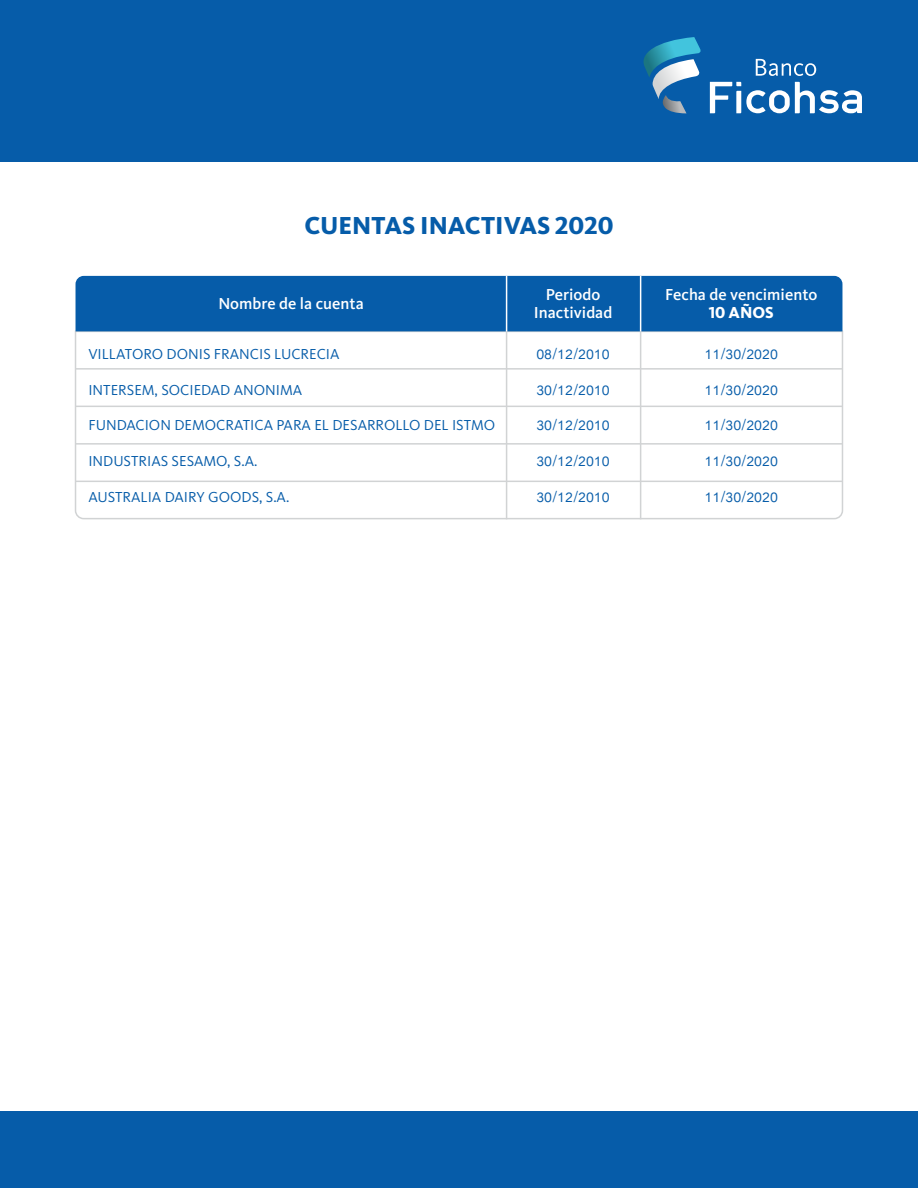
<style>
.page{position:relative;width:918px;height:1188px;background:#fff}
.page>*{position:absolute;margin:0;border:0;box-sizing:border-box;transform-origin:0 0}
.t1{font:800 25.5px "Kievit OT";color:#065ca9}
.t2{font:300 18px/35.7px "Arial Hebrew";color:#065ca9;text-align:justify}
.t3{font:500 16.5px/18px "Kievit OT";color:#fff;text-align:center}
.t4{font:800 16.5px "Kievit OT";color:#fff}
.t5{font:15px "Kievit OT";color:#065ca9}
</style>
<div class="page">
<div style="left:0;top:0;width:918px;height:161px;background:#065ca9"></div>
<div style="left:0;top:1112px;width:918px;height:76px;background:#065ca9"></div>
<svg style="left:643px;top:37px;width:58px;height:76px"></svg>
<svg style="left:710px;top:82px;width:152px;height:31px"></svg>
<svg style="left:756px;top:59px;width:60px;height:17px"></svg>
<svg style="left:74px;top:330px;width:770px;height:190px"></svg>
<div style="left:76px;top:276px;width:766px;height:55px;background:#065ca9"></div>
<hr style="left:76px;top:368px;width:766px;height:2px;background:#d1d3d4">
<hr style="left:76px;top:406px;width:766px;height:1px;background:#d1d3d4">
<hr style="left:76px;top:443px;width:766px;height:2px;background:#d1d3d4">
<hr style="left:76px;top:481px;width:766px;height:1px;background:#d1d3d4">
<hr style="left:506px;top:331px;width:1px;height:188px;background:#d1d3d4">
<hr style="left:640px;top:331px;width:1px;height:188px;background:#d1d3d4">
<hr style="left:506px;top:276px;width:1px;height:55px;background:#fff">
<hr style="left:640px;top:276px;width:1px;height:55px;background:#fff">
<h1 class="t1" style="left:304px;top:210px;width:311px">CUENTAS INACTIVAS 2020</h1>
<p class="t3" style="left:218px;top:294px;width:147px">Nombre de la cuenta</p>
<p class="t5" style="left:88px;top:345px;width:253px">VILLATORO DONIS FRANCIS LUCRECIA</p>
<p class="t5" style="left:88px;top:381px;width:215px">INTERSEM, SOCIEDAD ANONIMA</p>
<p class="t5" style="left:88px;top:416px;width:408px">FUNDACION DEMOCRATICA PARA EL DESARROLLO DEL ISTMO</p>
<p class="t5" style="left:88px;top:452px;width:171px">INDUSTRIAS SESAMO, S.A.</p>
<p class="t5" style="left:88px;top:488px;width:203px">AUSTRALIA DAIRY GOODS, S.A.</p>
<p class="t3" style="left:534px;top:285px;width:80px">Periodo<br>Inactividad</p>
<p class="t3" style="left:665px;top:285px;width:154px">Fecha de vencimiento</p>
<p class="t4" style="left:709px;top:303px;width:67px">10 AÑOS</p>
<p class="t2" style="left:536px;top:336px;width:75px">08/12/2010<br>30/12/2010<br>30/12/2010<br>30/12/2010<br>30/12/2010</p>
<p class="t2" style="left:705px;top:336px;width:75px">11/30/2020<br>11/30/2020<br>11/30/2020<br>11/30/2020<br>11/30/2020</p>
</div>
